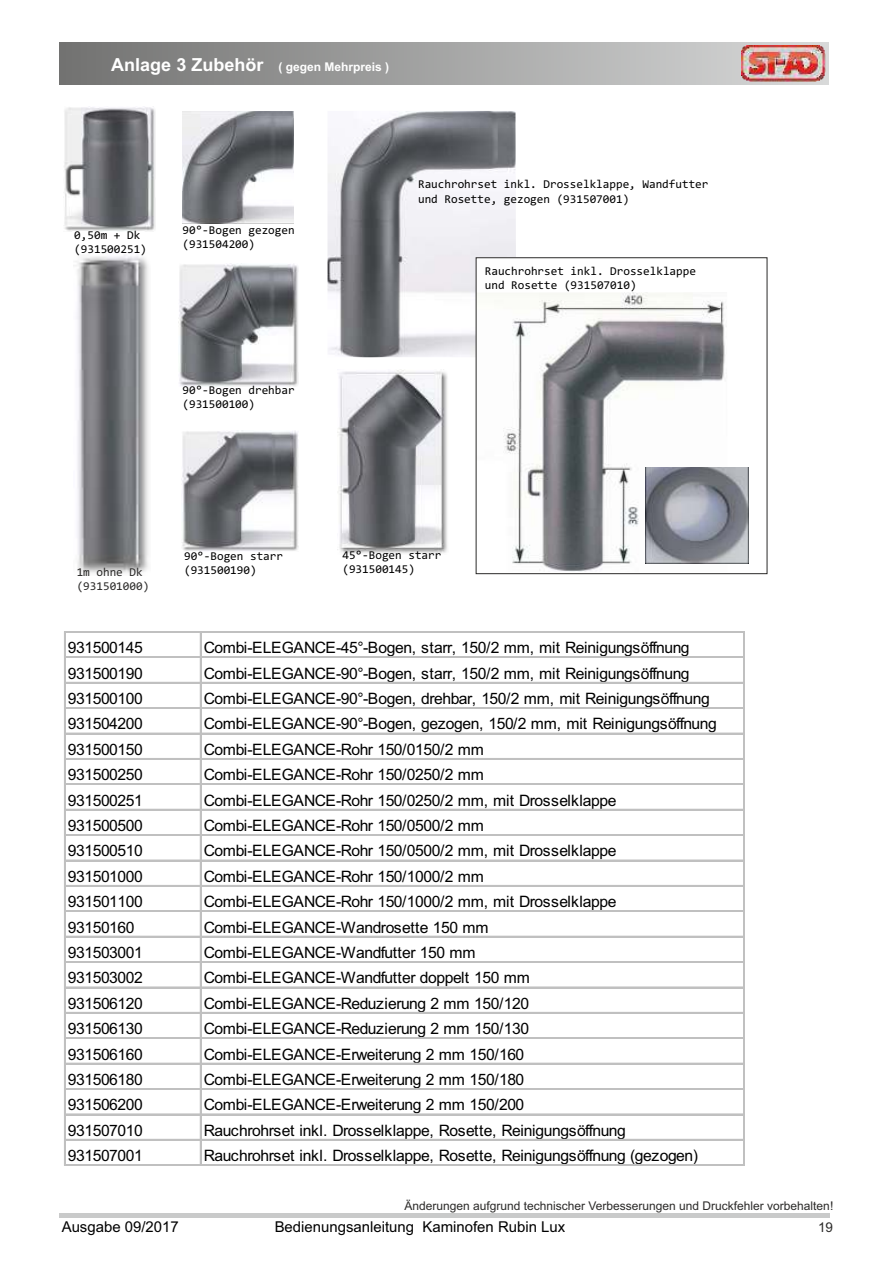
<style>
.page{position:relative;width:893px;height:1263px;background:#fff}
.page>*{position:absolute;margin:0;border:0;box-sizing:border-box;transform-origin:0 0}
.t1{font:15.75px "Arial";letter-spacing:-.03em;color:#000}
.t2{font:15px "Arial";color:#000}
.t3{font:13.5px "Arial";color:#2b2a29}
.t4{font:12px/14.1px "Consolas";color:#000}
.t5{font:12px "Arial";color:#2b2a29}
.t6{font:700 12px "Arial";color:#fff}
.t7{font:12px "Consolas";color:#2b2a29}
.s1{font-size:18px}
</style>
<div class="page">
<div style="left:59px;top:42px;width:769px;height:43px;background:linear-gradient(to right,#727271,#d8d8d8)"></div>
<div style="left:60px;top:1213px;width:770px;height:5px;background:#c9caca"></div>
<img style="left:327px;top:111px;width:189px;height:246px">
<div style="left:476px;top:258px;width:57px;height:104px;background:#fefefe"></div>
<img style="left:503px;top:292px;width:224px;height:280px">
<img style="left:64px;top:106px;width:91px;height:125px">
<img style="left:73px;top:254px;width:76px;height:319px">
<img style="left:338px;top:369px;width:110px;height:184px">
<img style="left:179px;top:263px;width:119px;height:123px">
<img style="left:182px;top:430px;width:117px;height:121px">
<img style="left:645px;top:468px;width:104px;height:96px">
<img style="left:182px;top:111px;width:111px;height:113px">
<hr style="left:64px;top:631px;width:680px;height:2px;background:#c0c0c0">
<hr style="left:64px;top:657px;width:680px;height:1px;background:#c0c0c0">
<hr style="left:64px;top:682px;width:680px;height:1px;background:#c0c0c0">
<hr style="left:64px;top:707px;width:680px;height:1px;background:#c0c0c0">
<hr style="left:64px;top:708px;width:680px;height:1px;background:#c0c0c0">
<hr style="left:64px;top:733px;width:680px;height:1px;background:#c0c0c0">
<hr style="left:64px;top:758px;width:680px;height:2px;background:#c0c0c0">
<hr style="left:64px;top:783px;width:680px;height:1px;background:#c0c0c0">
<hr style="left:64px;top:784px;width:680px;height:1px;background:#c0c0c0">
<hr style="left:64px;top:809px;width:680px;height:1px;background:#c0c0c0">
<hr style="left:64px;top:834px;width:680px;height:1px;background:#c0c0c0">
<hr style="left:64px;top:835px;width:680px;height:1px;background:#c0c0c0">
<hr style="left:64px;top:860px;width:680px;height:1px;background:#c0c0c0">
<hr style="left:64px;top:885px;width:680px;height:1px;background:#c0c0c0">
<hr style="left:64px;top:910px;width:680px;height:1px;background:#c0c0c0">
<hr style="left:64px;top:911px;width:680px;height:1px;background:#c0c0c0">
<hr style="left:64px;top:936px;width:680px;height:1px;background:#c0c0c0">
<hr style="left:64px;top:961px;width:680px;height:2px;background:#c0c0c0">
<hr style="left:64px;top:987px;width:680px;height:1px;background:#c0c0c0">
<hr style="left:64px;top:1012px;width:680px;height:1px;background:#c0c0c0">
<hr style="left:64px;top:1037px;width:680px;height:1px;background:#c0c0c0">
<hr style="left:64px;top:1038px;width:680px;height:1px;background:#c0c0c0">
<hr style="left:64px;top:1063px;width:680px;height:1px;background:#c0c0c0">
<hr style="left:64px;top:1088px;width:680px;height:2px;background:#c0c0c0">
<hr style="left:64px;top:1114px;width:680px;height:1px;background:#c0c0c0">
<hr style="left:64px;top:1139px;width:680px;height:1px;background:#c0c0c0">
<hr style="left:64px;top:1164px;width:680px;height:1px;background:#c0c0c0">
<hr style="left:64px;top:1165px;width:680px;height:1px;background:#c0c0c0">
<hr style="left:64px;top:631px;width:2px;height:535px;background:#c0c0c0">
<hr style="left:200px;top:631px;width:1px;height:535px;background:#c0c0c0">
<hr style="left:743px;top:631px;width:1px;height:535px;background:#c0c0c0">
<hr style="left:744px;top:631px;width:1px;height:535px;background:#c0c0c0">
<img style="left:742px;top:45px;width:83px;height:37px">
<p class="t6" style="left:111px;top:63px;width:279px"><span class="s1">Anlage 3 Zubehör</span> ( gegen Mehrpreis )</p>
<p class="t4" style="left:74px;top:229px;width:74px">0,50m + Dk (931500251)</p>
<p class="t4" style="left:182px;top:224px;width:114px">90°-Bogen gezogen (931504200)</p>
<p class="t4" style="left:182px;top:384px;width:114px">90°-Bogen drehbar (931500100)</p>
<p class="t4" style="left:418px;top:178px;width:292px">Rauchrohrset inkl. Drosselklappe, Wandfutter und Rosette, gezogen (931507001)</p>
<p class="t4" style="left:485px;top:265px;width:213px">Rauchrohrset inkl. Drosselklappe und Rosette (931507010)</p>
<p class="t4" style="left:342px;top:549px;width:100px">45°-Bogen starr</p>
<p class="t4" style="left:184px;top:550px;width:101px">90°-Bogen starr (931500190)</p>
<p class="t7" style="left:77px;top:567px;width:68px">1m ohne Dk</p>
<p class="t4" style="left:342px;top:563px;width:74px">(931500145)</p>
<p class="t7" style="left:77px;top:581px;width:74px">(931501000)</p>
<p class="t1" style="left:68px;top:642px;width:76px">931500145</p>
<p class="t1" style="left:204px;top:642px;width:487px">Combi-ELEGANCE-45°-Bogen, starr, 150/2 mm, mit Reinigungsöffnung</p>
<p class="t1" style="left:68px;top:667px;width:76px">931500190</p>
<p class="t1" style="left:204px;top:667px;width:487px">Combi-ELEGANCE-90°-Bogen, starr, 150/2 mm, mit Reinigungsöffnung</p>
<p class="t1" style="left:68px;top:692px;width:76px">931500100</p>
<p class="t1" style="left:204px;top:692px;width:507px">Combi-ELEGANCE-90°-Bogen, drehbar, 150/2 mm, mit Reinigungsöffnung</p>
<p class="t1" style="left:68px;top:718px;width:76px">931504200</p>
<p class="t1" style="left:204px;top:718px;width:515px">Combi-ELEGANCE-90°-Bogen, gezogen, 150/2 mm, mit Reinigungsöffnung</p>
<p class="t1" style="left:68px;top:743px;width:76px">931500150</p>
<p class="t1" style="left:204px;top:743px;width:282px">Combi-ELEGANCE-Rohr 150/0150/2 mm</p>
<p class="t1" style="left:68px;top:769px;width:76px">931500250</p>
<p class="t1" style="left:204px;top:769px;width:282px">Combi-ELEGANCE-Rohr 150/0250/2 mm</p>
<p class="t1" style="left:68px;top:794px;width:76px">931500251</p>
<p class="t1" style="left:204px;top:794px;width:414px">Combi-ELEGANCE-Rohr 150/0250/2 mm, mit Drosselklappe</p>
<p class="t1" style="left:68px;top:819px;width:76px">931500500</p>
<p class="t1" style="left:204px;top:819px;width:282px">Combi-ELEGANCE-Rohr 150/0500/2 mm</p>
<p class="t1" style="left:68px;top:845px;width:76px">931500510</p>
<p class="t1" style="left:204px;top:845px;width:414px">Combi-ELEGANCE-Rohr 150/0500/2 mm, mit Drosselklappe</p>
<p class="t1" style="left:68px;top:870px;width:76px">931501000</p>
<p class="t1" style="left:204px;top:870px;width:282px">Combi-ELEGANCE-Rohr 150/1000/2 mm</p>
<p class="t1" style="left:68px;top:896px;width:76px">931501100</p>
<p class="t1" style="left:204px;top:896px;width:414px">Combi-ELEGANCE-Rohr 150/1000/2 mm, mit Drosselklappe</p>
<p class="t1" style="left:68px;top:921px;width:68px">93150160</p>
<p class="t1" style="left:204px;top:921px;width:286px">Combi-ELEGANCE-Wandrosette 150 mm</p>
<p class="t1" style="left:68px;top:946px;width:76px">931503001</p>
<p class="t1" style="left:204px;top:946px;width:273px">Combi-ELEGANCE-Wandfutter 150 mm</p>
<p class="t1" style="left:68px;top:972px;width:76px">931503002</p>
<p class="t1" style="left:204px;top:972px;width:328px">Combi-ELEGANCE-Wandfutter doppelt 150 mm</p>
<p class="t1" style="left:68px;top:997px;width:76px">931506120</p>
<p class="t1" style="left:204px;top:997px;width:327px">Combi-ELEGANCE-Reduzierung 2 mm 150/120</p>
<p class="t1" style="left:68px;top:1023px;width:76px">931506130</p>
<p class="t1" style="left:204px;top:1023px;width:327px">Combi-ELEGANCE-Reduzierung 2 mm 150/130</p>
<p class="t1" style="left:68px;top:1048px;width:76px">931506160</p>
<p class="t1" style="left:204px;top:1048px;width:322px">Combi-ELEGANCE-Erweiterung 2 mm 150/160</p>
<p class="t1" style="left:68px;top:1073px;width:76px">931506180</p>
<p class="t1" style="left:204px;top:1073px;width:322px">Combi-ELEGANCE-Erweiterung 2 mm 150/180</p>
<p class="t1" style="left:68px;top:1099px;width:76px">931506200</p>
<p class="t1" style="left:204px;top:1099px;width:322px">Combi-ELEGANCE-Erweiterung 2 mm 150/200</p>
<p class="t1" style="left:68px;top:1124px;width:76px">931507010</p>
<p class="t1" style="left:204px;top:1124px;width:424px">Rauchrohrset inkl. Drosselklappe, Rosette, Reinigungsöffnung</p>
<p class="t1" style="left:68px;top:1149px;width:76px">931507001</p>
<p class="t1" style="left:204px;top:1149px;width:496px">Rauchrohrset inkl. Drosselklappe, Rosette, Reinigungsöffnung (gezogen)</p>
<p class="t5" style="left:404px;top:1201px;width:430px">Änderungen aufgrund technischer Verbesserungen und Druckfehler vorbehalten!</p>
<p class="t2" style="left:62px;top:1221px;width:119px">Ausgabe 09/2017</p>
<p class="t2" style="left:275px;top:1221px;width:292px">Bedienungsanleitung Kaminofen Rubin Lux</p>
<p class="t3" style="left:818px;top:1222px;width:17px">19</p>
</div>
